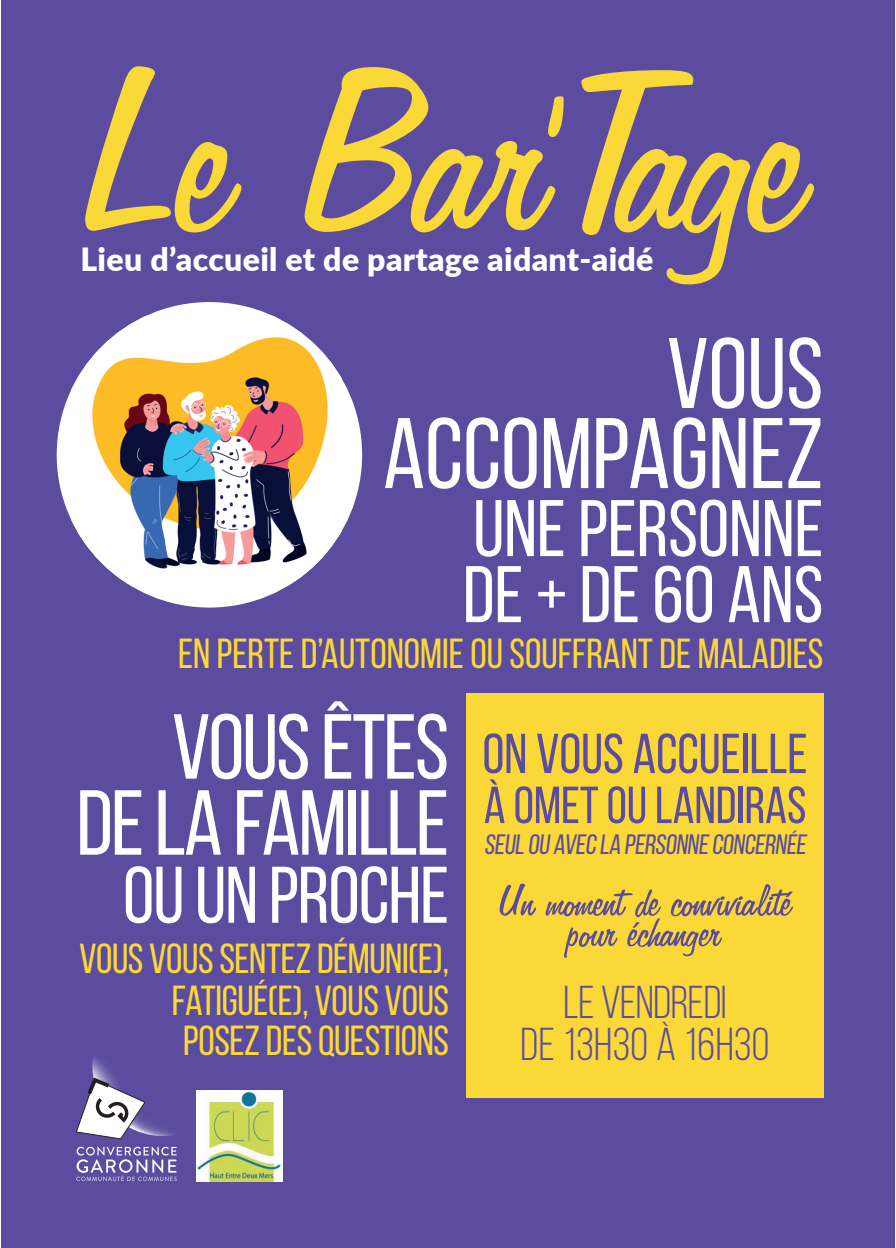
<style>
.page{position:relative;width:896px;height:1248px;background:#fff}
.page>*{position:absolute;margin:0;border:0;box-sizing:border-box;transform-origin:0 0}
.t1{font:264px "Freehand 575 BT Regular B";letter-spacing:-.005em;color:#fad837}
.t2{font:100px/80px "Bebas Neue";color:#fff;text-align:right}
.t3{font:92px/76px "Bebas Neue";letter-spacing:-.02em;color:#fff;text-align:right}
.t4{font:80px/66px "Bebas Neue";color:#fff}
.t5{font:56px "Bebas Neue";color:#5b4c9f}
.t6{font:52px "Bebas Neue";color:#5b4c9f}
.t7{font:50px "Freehand 575 BT Regular B";color:#5b4c9f}
.t8{font:46px/42px "Bebas Neue";letter-spacing:.01em;color:#5b4c9f;text-align:center}
.t9{font:42px/41px "Bebas Neue";letter-spacing:-.01em;color:#fad837;text-align:justify}
.t10{font:900 32px "Lato";letter-spacing:.01em;color:#fff}
.t11{font:28px "Bebas Neue";color:#5b4c9f}
</style>
<div class="page">
<div style="left:1px;top:0;width:894px;height:1247px;background:#5b4c9f"></div>
<div style="left:466px;top:693px;width:357px;height:404px;background:#fad837"></div>
<svg style="left:76px;top:1057px;width:99px;height:82px"></svg>
<svg style="left:76px;top:1146px;width:101px;height:34px"></svg>
<svg style="left:548px;top:96px;width:15px;height:41px"></svg>
<img style="left:196px;top:1090px;width:86px;height:91px">
<div style="left:57px;top:302px;width:305px;height:305px;background:#fff;border-radius:50%"></div>
<img style="left:72px;top:315px;width:270px;height:268px">
<h1 class="t1" style="left:84px;top:15px;width:728px">Le Bar Tage</h1>
<p class="t10" style="left:81px;top:235px;width:574px">Lieu d’accueil et de partage aidant-aidé</p>
<h2 class="t2" style="left:383px;top:332px;width:442px">VOUS<br>ACCOMPAGNEZ</h2>
<h3 class="t4" style="left:463px;top:494px;width:362px">UNE PERSONNE<br>DE + DE 60 ANS</h3>
<p class="t9" style="left:178px;top:632px;width:647px">EN PERTE D’AUTONOMIE OU SOUFFRANT DE MALADIES</p>
<h3 class="t3" style="left:77px;top:708px;width:374px">VOUS ÊTES<br>DE LA FAMILLE</h3>
<h3 class="t4" style="left:123px;top:861px;width:327px">OU UN PROCHE</h3>
<p class="t9" style="left:172px;top:937px;width:279px;text-indent:-93px">VOUS VOUS SENTEZ DÉMUNI(E), FATIGUÉ(E), VOUS VOUS POSEZ DES QUESTIONS</p>
<h3 class="t5" style="left:482px;top:723px;width:326px">ON VOUS ACCUEILLE</h3>
<p class="t6" style="left:484px;top:776px;width:324px">À OMET OU LANDIRAS</p>
<p class="t11" style="left:484px;top:828px;width:327px">SEUL OU AVEC LA PERSONNE CONCERNÉE</p>
<p class="t7" style="left:498px;top:874px;width:296px">Un moment de convivialité</p>
<p class="t7" style="left:569px;top:905px;width:154px">pour échanger</p>
<p class="t8" style="left:520px;top:980px;width:250px">LE VENDREDI<br>DE 13H30 À 16H30</p>
</div>
